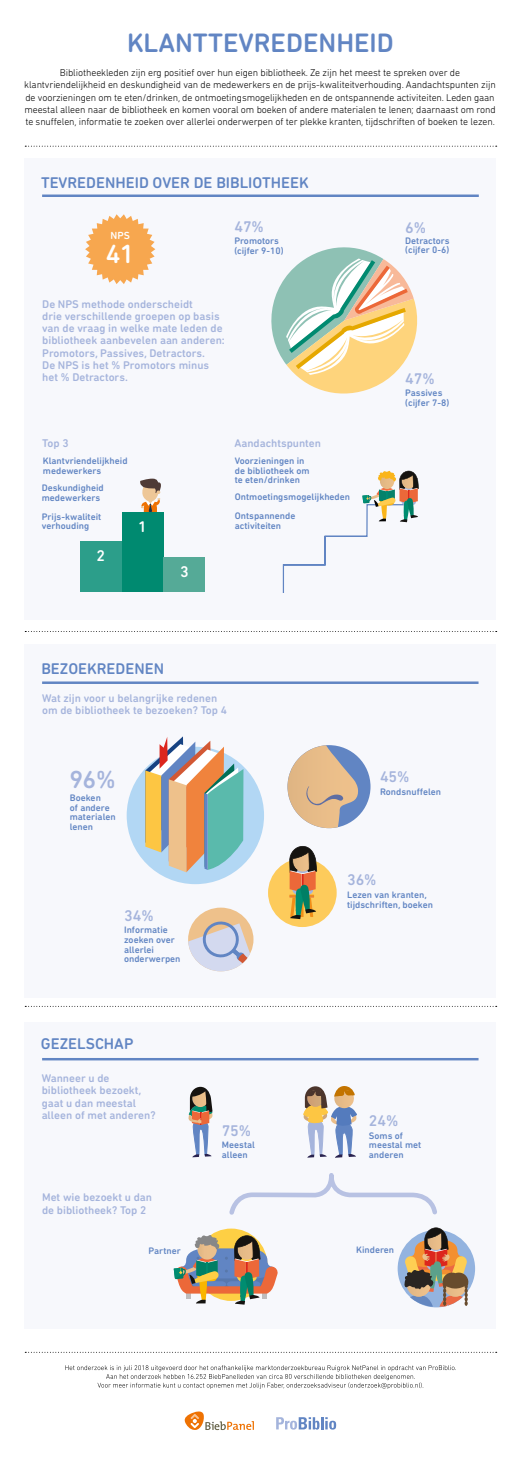
<style>
.page{position:relative;width:521px;height:1459px;background:#fff}
.page>*{position:absolute;margin:0;border:0;box-sizing:border-box;transform-origin:0 0}
.t1{font:500 27.12px "DIN Next Rounded LT Pro";color:#6185c3}
.t2{font:500 26.78px "DIN Next Rounded LT Pro";color:#fff}
.t3{font:500 25.11px "DIN Next Rounded LT Pro";color:#a5b4dc}
.t4{font:500 15.75px "DIN Next Rounded LT Pro";color:#6185c3}
.t5{font:500 15.75px "DIN Next Rounded LT Pro";color:#a5b4dc}
.t6{font:500 15.75px "DIN Next Rounded LT Pro";color:#fff}
.t7{font:500 11.38px/12.2px "DIN Next Rounded LT Pro";color:#a5b4dc}
.t8{font:500 10.5px "DIN Next Rounded LT Pro";color:#fff}
.t9{font:300 10.06px/12.2px "DIN Next Rounded LT Pro";letter-spacing:-.01em;color:#000;text-align:center}
.t10{font:500 9.62px/9.6px "DIN Next Rounded LT Pro";color:#6185c3}
</style>
<div class="page">
<div style="left:25px;top:1022px;width:471px;height:306px;background:#f7f8fc"></div>
<div style="left:25px;top:158px;width:471px;height:461px;background:#f7f8fc"></div>
<svg style="left:25px;top:631px;width:472px;height:1px"></svg>
<svg style="left:25px;top:1006px;width:472px;height:1px"></svg>
<svg style="left:25px;top:146px;width:472px;height:1px"></svg>
<div style="left:25px;top:644px;width:471px;height:353px;background:#f7f8fc"></div>
<hr style="left:42px;top:1058px;width:436px;height:2px;background:#6185c3">
<div style="left:398px;top:1229px;width:77px;height:78px;background:#93b3df;border-radius:50%"></div>
<img style="left:403px;top:1227px;width:66px;height:79px">
<svg style="left:195px;top:1228px;width:72px;height:72px"></svg>
<img style="left:174px;top:1234px;width:104px;height:70px">
<svg style="left:188px;top:1086px;width:25px;height:71px"></svg>
<svg style="left:303px;top:1086px;width:54px;height:71px"></svg>
<div style="left:188px;top:907px;width:65px;height:64px;background:#eec18b;border-radius:50%"></div>
<div style="left:287px;top:745px;width:83px;height:83px;background:#6185c3;border-radius:50%"></div>
<hr style="left:42px;top:194px;width:437px;height:3px;background:#6185c3">
<hr style="left:42px;top:681px;width:436px;height:3px;background:#6185c3">
<svg style="left:25px;top:1351px;width:472px;height:1px"></svg>
<svg style="left:276px;top:1417px;width:60px;height:12px"></svg>
<svg style="left:185px;top:1411px;width:69px;height:19px"></svg>
<svg style="left:65px;top:1365px;width:391px;height:23px"></svg>
<svg style="left:188px;top:919px;width:62px;height:52px"></svg>
<svg style="left:287px;top:745px;width:71px;height:83px"></svg>
<div style="left:268px;top:858px;width:69px;height:69px;background:#fdcb5b;border-radius:50%"></div>
<svg style="left:289px;top:846px;width:28px;height:73px"></svg>
<div style="left:127px;top:746px;width:137px;height:138px;background:#b2d7f4;border-radius:50%"></div>
<svg style="left:145px;top:736px;width:102px;height:136px"></svg>
<svg style="left:140px;top:478px;width:21px;height:34px"></svg>
<div style="left:122px;top:512px;width:42px;height:80px;background:#008a70"></div>
<div style="left:80px;top:542px;width:42px;height:50px;background:#2c9e8a"></div>
<div style="left:164px;top:557px;width:41px;height:35px;background:#55aa97"></div>
<svg style="left:282px;top:470px;width:137px;height:123px"></svg>
<svg style="left:229px;top:1173px;width:208px;height:42px"></svg>
<svg style="left:85px;top:214px;width:70px;height:70px"></svg>
<svg style="left:271px;top:247px;width:147px;height:147px"></svg>
<h1 class="t1" style="left:127px;top:27px;width:268px">KLANTTEVREDENHEID</h1>
<p class="t9" style="left:24px;top:66px;width:473px">Bibliotheekleden zijn erg positief over hun eigen bibliotheek. Ze zijn het meest te spreken over de klantvriendelijkheid en deskundigheid van de medewerkers en de prijs-kwaliteitverhouding. Aandachtspunten zijn de voorzieningen om te eten/drinken, de ontmoetingsmogelijkheden en de ontspannende activiteiten. Leden gaan meestal alleen naar de bibliotheek en komen vooral om boeken of andere materialen te lenen; daarnaast om rond te snuffelen, informatie te zoeken over allerlei onderwerpen of ter plekke kranten, tijdschriften of boeken te lezen.</p>
<h3 class="t4" style="left:41px;top:174px;width:269px">TEVREDENHEID OVER DE BIBLIOTHEEK</h3>
<p class="t8" style="left:111px;top:229px;width:21px">NPS</p>
<h2 class="t2" style="left:106px;top:238px;width:30px">41</h2>
<h3 class="t5" style="left:234px;top:218px;width:31px">47%</h3>
<p class="t10" style="left:234px;top:236px;width:51px">Promotors (cijfer 9-10)</p>
<p class="t7" style="left:42px;top:297px;width:184px">De NPS methode onderscheidt<br>drie verschillende groepen op basis van de vraag in welke mate leden de bibliotheek aanbevelen aan anderen:<br>Promotors, Passives, Detractors.<br>De NPS is het % Promotors minus het % Detractors.</p>
<p class="t7" style="left:42px;top:437px;width:28px">Top 3</p>
<p class="t10" style="left:43px;top:456px;width:86px">Klantvriendelijkheid medewerkers</p>
<p class="t10" style="left:42px;top:483px;width:64px">Deskundigheid medewerkers</p>
<p class="t10" style="left:42px;top:511px;width:61px">Prijs-kwaliteit verhouding</p>
<h3 class="t6" style="left:96px;top:547px;width:10px">2</h3>
<p class="t7" style="left:234px;top:436px;width:88px">Aandachtspunten</p>
<p class="t10" style="left:235px;top:456px;width:76px">Voorzieningen in de bibliotheek om te eten/drinken</p>
<p class="t10" style="left:235px;top:487px;width:117px;line-height:19px">Ontmoetingsmogelijkheden<br>Ontspannende</p>
<h3 class="t6" style="left:138px;top:517px;width:10px">1</h3>
<p class="t10" style="left:235px;top:520px;width:48px">activiteiten</p>
<h3 class="t6" style="left:180px;top:562px;width:10px">3</h3>
<h3 class="t5" style="left:405px;top:218px;width:22px">6%</h3>
<p class="t10" style="left:405px;top:235px;width:46px">Detractors (cijfer 0-6)</p>
<h3 class="t5" style="left:405px;top:370px;width:31px">47%</h3>
<p class="t10" style="left:405px;top:388px;width:46px">Passives (cijfer 7-8)</p>
<h3 class="t4" style="left:41px;top:660px;width:124px">BEZOEKREDENEN</h3>
<p class="t7" style="left:42px;top:692px;width:186px">Wat zijn voor u belangrijke redenen om de bibliotheek te bezoeken? Top 4</p>
<h3 class="t3" style="left:70px;top:764px;width:48px">96%</h3>
<p class="t10" style="left:70px;top:793px;width:47px">Boeken<br>of andere materialen lenen</p>
<h3 class="t5" style="left:380px;top:767px;width:31px">45%</h3>
<p class="t10" style="left:380px;top:786px;width:63px">Rondsnuffelen</p>
<h3 class="t5" style="left:124px;top:906px;width:31px">34%</h3>
<p class="t10" style="left:124px;top:925px;width:58px">Informatie zoeken over allerlei onderwerpen</p>
<h3 class="t4" style="left:41px;top:1034px;width:94px">GEZELSCHAP</h3>
<p class="t7" style="left:42px;top:1071px;width:115px">Wanneer u de bibliotheek bezoekt, gaat u dan meestal alleen of met anderen?</p>
<p class="t7" style="left:42px;top:1191px;width:112px">Met wie bezoekt u dan de bibliotheek? Top 2</p>
<h3 class="t5" style="left:222px;top:1121px;width:31px">75%</h3>
<p class="t10" style="left:222px;top:1140px;width:35px">Meestal alleen</p>
<h3 class="t5" style="left:347px;top:870px;width:31px">36%</h3>
<p class="t10" style="left:347px;top:889px;width:87px">Lezen van kranten, tijdschriften, boeken</p>
<h3 class="t5" style="left:369px;top:1111px;width:31px">24%</h3>
<p class="t10" style="left:369px;top:1130px;width:54px">Soms of meestal met anderen</p>
<p class="t10" style="left:149px;top:1245px;width:34px">Partner</p>
<p class="t10" style="left:356px;top:1245px;width:40px">Kinderen</p>
</div>
